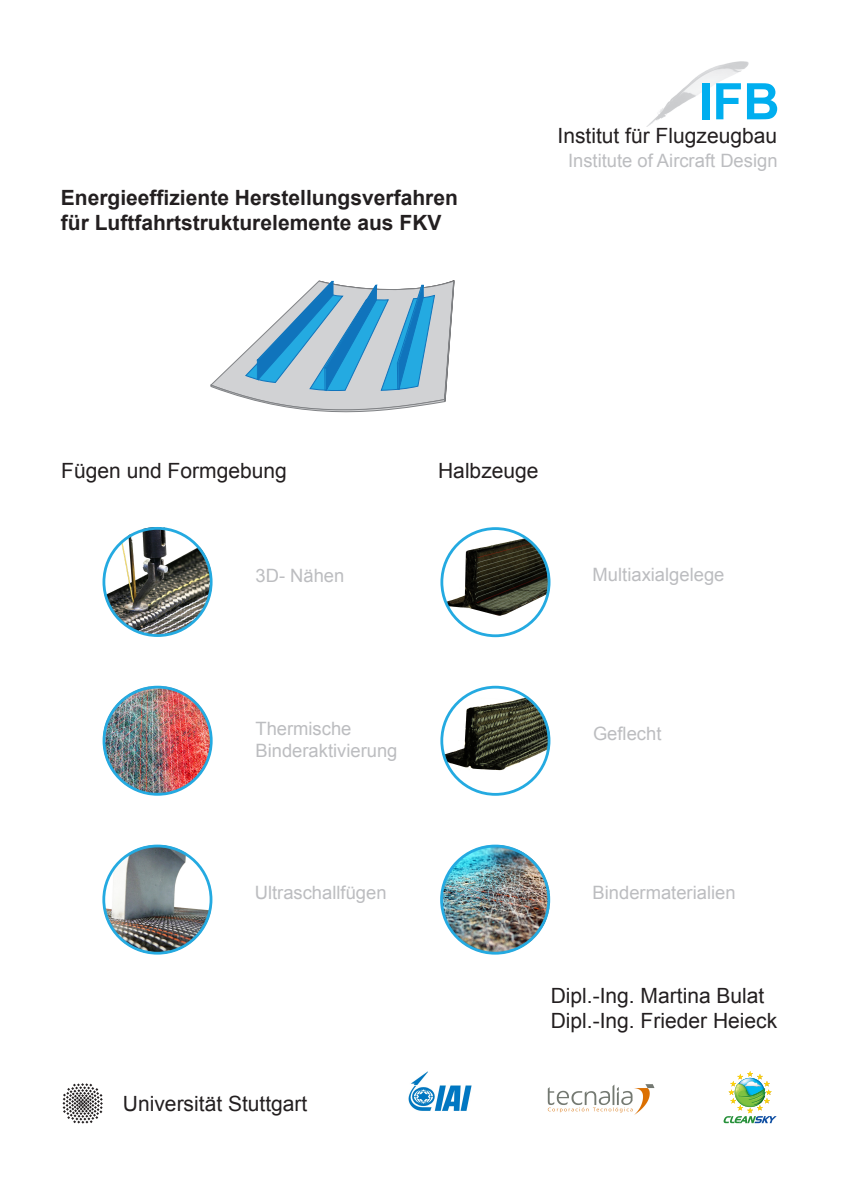
<style>
.page{position:relative;width:841px;height:1186px;background:#fff}
.page>*{position:absolute;margin:0;border:0;box-sizing:border-box;transform-origin:0 0}
.t1{font:700 50.4px "Arial";color:#00aeef}
.t2{font:21px/25.2px "Arial";color:#231f20}
.t3{font:700 21px/25.2px "Arial";color:#231f20}
.t4{font:18.38px/22px "Arial";color:#bcbdc0}
</style>
<div class="page">
<img style="left:647px;top:61px;width:101px;height:65px">
<svg style="left:62px;top:1083px;width:41px;height:40px"></svg>
<svg style="left:723px;top:1071px;width:53px;height:52px"></svg>
<img style="left:547px;top:1084px;width:107px;height:31px">
<img style="left:408px;top:1071px;width:63px;height:40px">
<svg style="left:211px;top:280px;width:243px;height:133px"></svg>
<img style="left:444px;top:688px;width:105px;height:106px">
<img style="left:103px;top:689px;width:108px;height:105px">
<img style="left:441px;top:848px;width:108px;height:105px">
<img style="left:106px;top:528px;width:105px;height:107px">
<img style="left:104px;top:847px;width:107px;height:106px">
<img style="left:442px;top:527px;width:105px;height:110px">
<div style="left:103px;top:685px;width:109px;height:110px;border:3px solid #24aae1;border-radius:50%"></div>
<div style="left:440px;top:527px;width:110px;height:110px;border:3px solid #24aae1;border-radius:50%"></div>
<div style="left:102px;top:527px;width:110px;height:110px;border:3px solid #24aae1;border-radius:50%"></div>
<div style="left:102px;top:844px;width:110px;height:110px;border:3px solid #24aae1;border-radius:50%"></div>
<div style="left:440px;top:844px;width:110px;height:110px;border:3px solid #24aae1;border-radius:50%"></div>
<div style="left:440px;top:686px;width:110px;height:109px;border:3px solid #24aae1;border-radius:50%"></div>
<p class="t3" style="left:61px;top:185px;width:398px">Energieeffiziente Herstellungsverfahren für Luftfahrtstrukturelemente aus FKV</p>
<h1 class="t1" style="left:698px;top:68px;width:83px">IFB</h1>
<p class="t2" style="left:557px;top:123px;width:221px">Institut für Flugzeugbau</p>
<p class="t4" style="left:568px;top:149px;width:211px">Institute of Aircraft Design</p>
<p class="t2" style="left:61px;top:458px;width:227px">Fügen und Formgebung</p>
<p class="t2" style="left:438px;top:458px;width:102px">Halbzeuge</p>
<p class="t4" style="left:255px;top:564px;width:90px">3D- Nähen</p>
<p class="t4" style="left:592px;top:564px;width:133px">Multiaxialgelege</p>
<p class="t4" style="left:255px;top:718px;width:143px">Thermische<br>Binderaktivierung</p>
<p class="t4" style="left:255px;top:881px;width:133px">Ultraschallfügen</p>
<p class="t2" style="left:123px;top:1091px;width:186px">Universität Stuttgart</p>
<p class="t4" style="left:593px;top:723px;width:70px">Geflecht</p>
<p class="t4" style="left:592px;top:882px;width:144px">Bindermaterialien</p>
<p class="t2" style="left:550px;top:983px;width:228px">Dipl.-Ing. Martina Bulat<br>Dipl.-Ing. Frieder Heieck</p>
</div>
